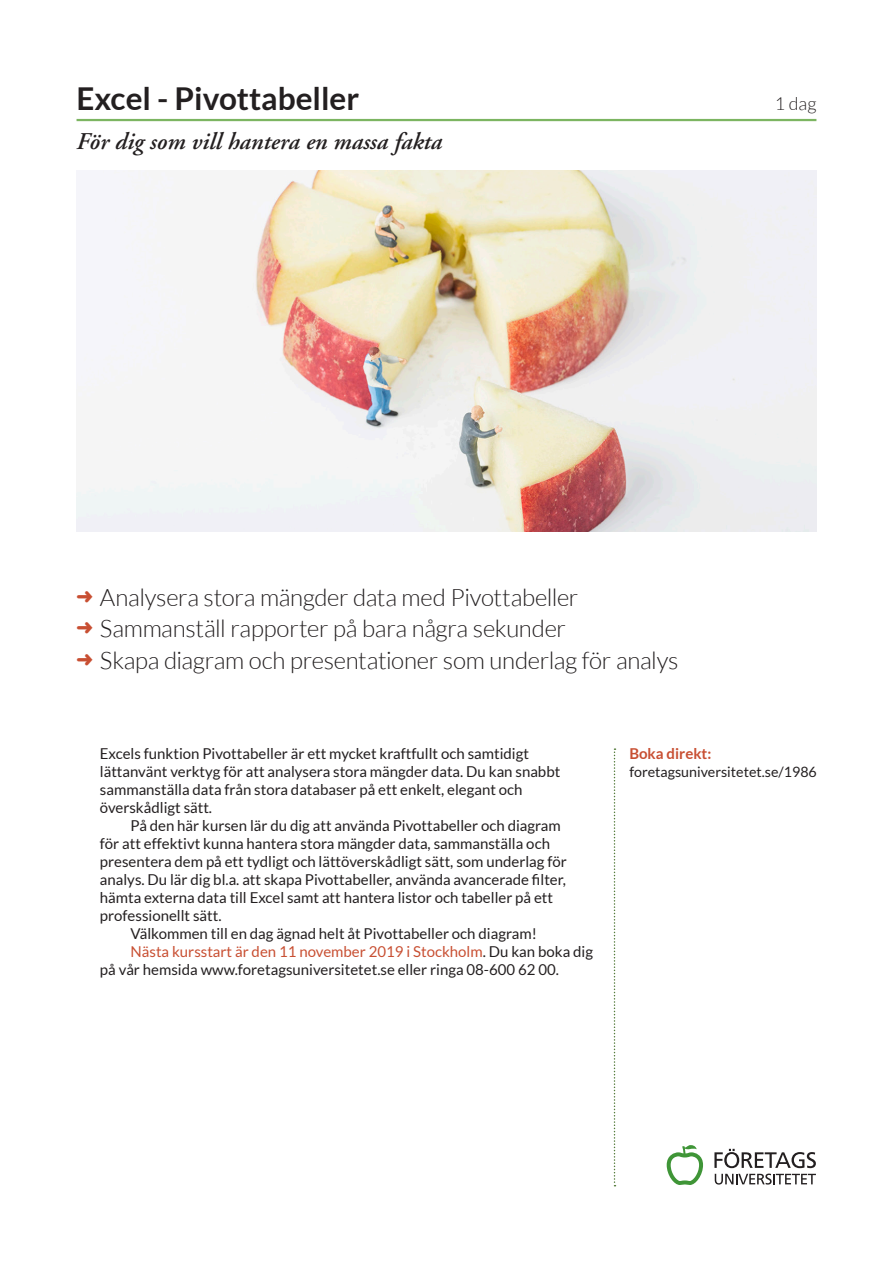
<style>
.page{position:relative;width:893px;height:1263px;background:#fff}
.page>*{position:absolute;margin:0;border:0;box-sizing:border-box;transform-origin:0 0}
.Puff-brodtext-rubrik{font:700 31.5px "Lato";color:#231f20}
.t1{font:300 24px "Lato";letter-spacing:-.01em;color:#231f20}
.Bild-rubrik2{font:italic 600 24px "Adobe Garamond";color:#231f20}
.Puff-brodtext-rubrik-2{font:300 18px "Lato";color:#231f20}
.Saljtext-brodtext{font:15px/18px "Lato";color:#231f20}
.Boka-rubrik{font:700 15px "Lato";color:#c84f32}
.Boka-rubrik-2{font:14.25px "Lato";color:#231f20}
.s1{color:#c84f32}
</style>
<div class="page">
<svg style="left:667px;top:1145px;width:36px;height:40px"></svg>
<svg style="left:714px;top:1149px;width:102px;height:35px"></svg>
<img style="left:77px;top:170px;width:739px;height:361px">
<hr style="left:77px;top:119px;width:739px;height:2px;background:#7cb561">
<svg style="left:614px;top:748px;width:1px;height:438px"></svg>
<p class="Puff-brodtext-rubrik" style="left:77px;top:81px;width:284px">Excel - Pivottabeller</p>
<p class="Puff-brodtext-rubrik-2" style="left:775px;top:94px;width:43px">1 dag</p>
<p class="Bild-rubrik2" style="left:77px;top:128px;width:367px">För dig som vill hantera en massa fakta</p>
<p class="t1" style="left:77px;top:585px;width:503px"><span class="s1">➜</span> Analysera stora mängder data med Pivottabeller</p>
<p class="t1" style="left:77px;top:616px;width:491px"><span class="s1">➜</span> Sammanställ rapporter på bara några sekunder</p>
<p class="t1" style="left:77px;top:647px;width:603px"><span class="s1">➜</span> Skapa diagram och presentationer som underlag för analys</p>
<p class="Saljtext-brodtext" style="left:100px;top:745px;width:462px">Excels funktion Pivottabeller är ett mycket kraftfullt och samtidigt lättanvänt verktyg för att analysera stora mängder data. Du kan snabbt sammanställa data från stora databaser på ett enkelt, elegant och överskådligt sätt.</p>
<p class="Saljtext-brodtext" style="left:100px;top:817px;width:468px;text-indent:31px">På den här kursen lär du dig att använda Pivottabeller och diagram för att effektivt kunna hantera stora mängder data, sammanställa och presentera dem på ett tydligt och lättöverskådligt sätt, som underlag för analys. Du lär dig bl.a. att skapa Pivottabeller, använda avancerade filter, hämta externa data till Excel samt att hantera listor och tabeller på ett professionellt sätt.</p>
<p class="Saljtext-brodtext" style="left:131px;top:925px;width:408px">Välkommen till en dag ägnad helt åt Pivottabeller och diagram!</p>
<p class="Saljtext-brodtext" style="left:100px;top:943px;width:495px;text-indent:31px"><span class="s1">Nästa kursstart är den 11 november 2019 i Stockholm</span>. Du kan boka dig på vår hemsida www.foretagsuniversitetet.se eller ringa 08-600 62 00.</p>
<p class="Boka-rubrik" style="left:629px;top:745px;width:84px">Boka direkt:</p>
<p class="Boka-rubrik-2" style="left:629px;top:764px;width:189px">foretagsuniversitetet.se/1986</p>
</div>
